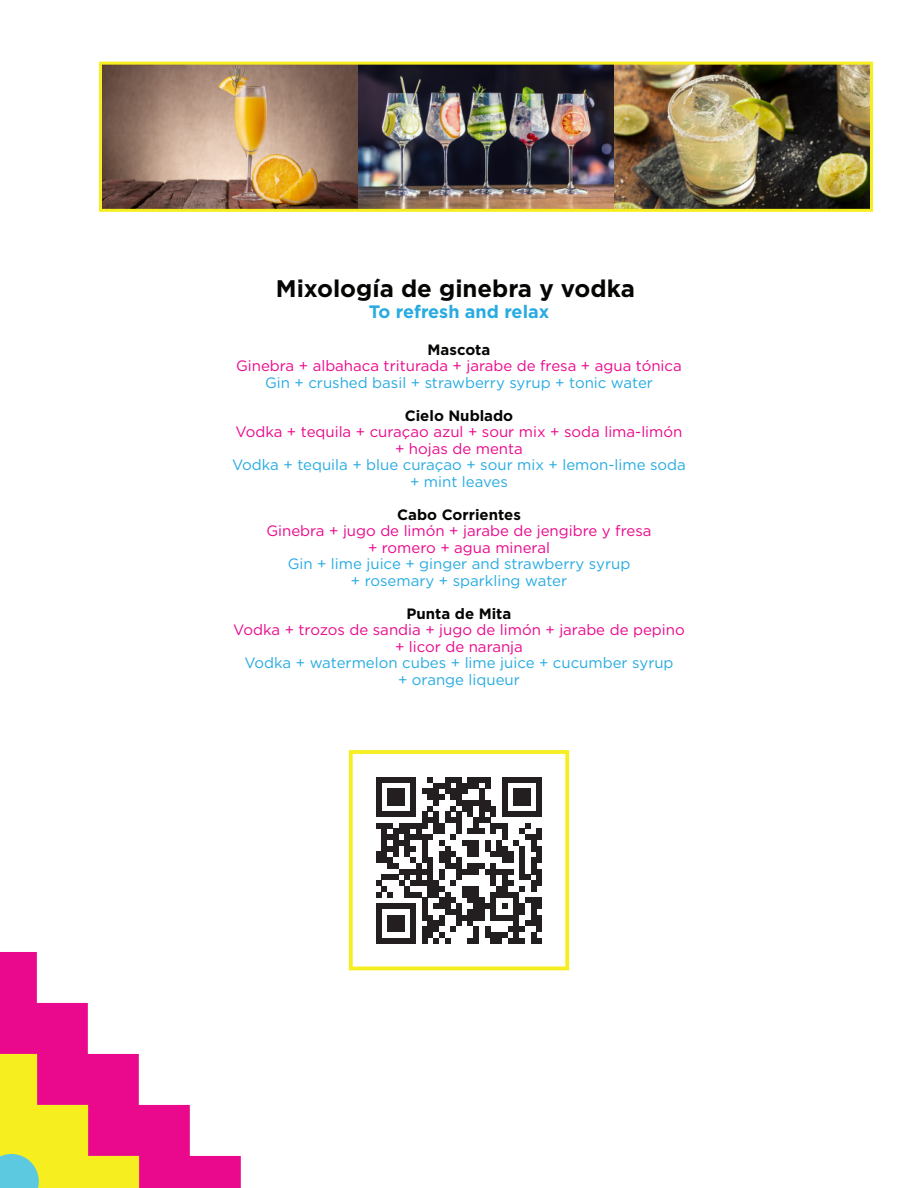
<style>
.page{position:relative;width:918px;height:1188px;background:#fff}
.page>*{position:absolute;margin:0;border:0;box-sizing:border-box;transform-origin:0 0}
.t1{font:700 24px "Gotham";color:#050504}
.t2{font:700 18px "Gotham";color:#28abe1}
.t3{font:15px/16.5px "Gotham";color:#ea098c;text-align:center}
.t4{font:15px/16.5px "Gotham";color:#28abe1;text-align:center}
.t5{font:700 15px "Gotham";color:#050504}
</style>
<div class="page">
<svg style="left:349px;top:750px;width:220px;height:220px"></svg>
<svg style="left:376px;top:777px;width:166px;height:167px"></svg>
<img style="left:99px;top:62px;width:774px;height:150px">
<svg style="left:0;top:952px;width:241px;height:236px"></svg>
<svg style="left:0;top:1054px;width:139px;height:134px;background:#e88c58"></svg>
<h1 class="t1" style="left:276px;top:272px;width:361px">Mixología de ginebra y vodka</h1>
<p class="t2" style="left:369px;top:300px;width:182px">To refresh and relax</p>
<p class="t5" style="left:428px;top:339px;width:64px">Mascota</p>
<p class="t3" style="left:236px;top:357px;width:447px">Ginebra + albahaca triturada + jarabe de fresa + agua tónica</p>
<p class="t4" style="left:265px;top:374px;width:389px">Gin + crushed basil + strawberry syrup + tonic water</p>
<p class="t5" style="left:405px;top:405px;width:110px">Cielo Nublado</p>
<p class="t3" style="left:236px;top:423px;width:448px">Vodka + tequila + curaçao azul + sour mix + soda lima-limón + hojas de menta</p>
<p class="t4" style="left:232px;top:456px;width:455px">Vodka + tequila + blue curaçao + sour mix + lemon-lime soda + mint leaves</p>
<p class="t5" style="left:397px;top:504px;width:125px">Cabo Corrientes</p>
<p class="t3" style="left:266px;top:522px;width:387px">Ginebra + jugo de limón + jarabe de jengibre y fresa + romero + agua mineral</p>
<p class="t4" style="left:288px;top:555px;width:344px">Gin + lime juice + ginger and strawberry syrup + rosemary + sparkling water</p>
<p class="t5" style="left:407px;top:603px;width:106px">Punta de Mita</p>
<p class="t3" style="left:233px;top:621px;width:453px">Vodka + trozos de sandia + jugo de limón + jarabe de pepino + licor de naranja</p>
<p class="t4" style="left:244px;top:654px;width:431px">Vodka + watermelon cubes + lime juice + cucumber syrup + orange liqueur</p>
</div>
